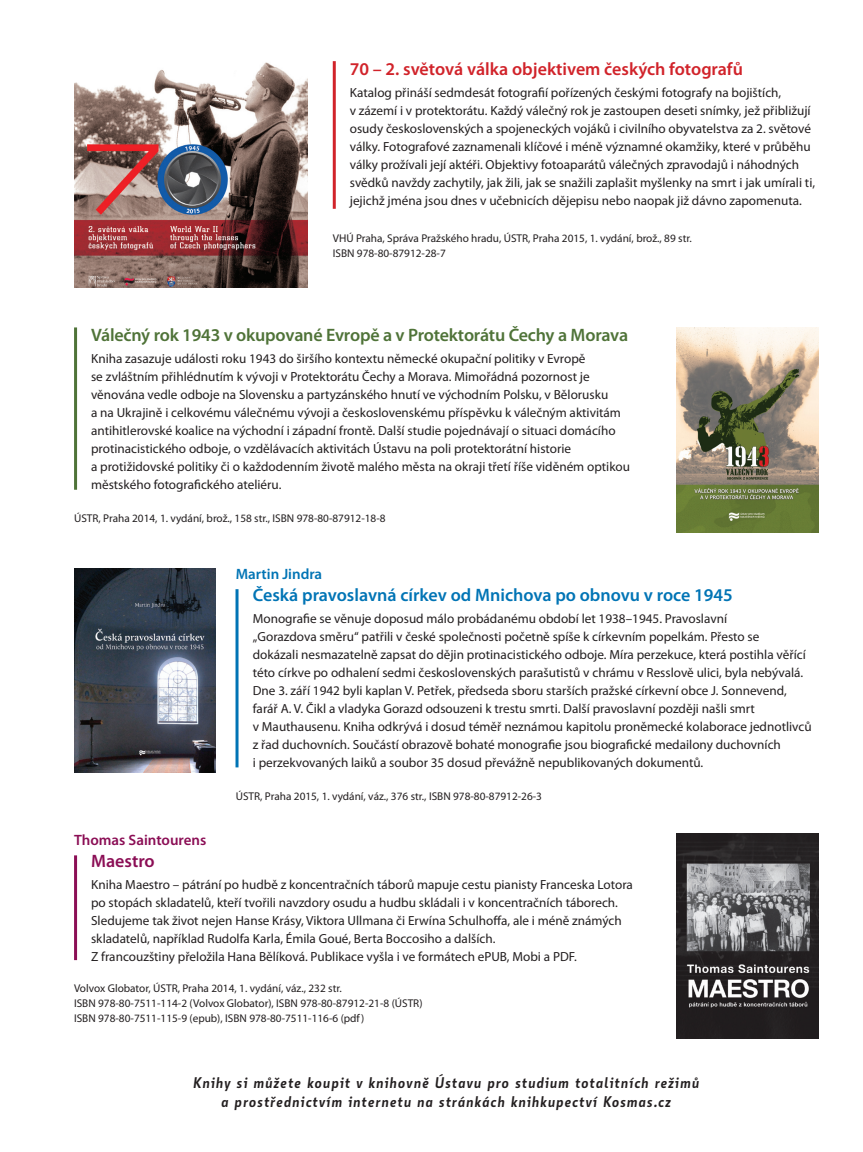
<style>
.page{position:relative;width:863px;height:1152px;background:#fff}
.page>*{position:absolute;margin:0;border:0;box-sizing:border-box;transform-origin:0 0}
.t1{font:600 18px "Myriad Pro";letter-spacing:-.01em;color:#4f7338}
.t2{font:600 18px "Myriad Pro";color:#0074b5}
.t3{font:600 18px "Myriad Pro";color:#d1232a}
.t4{font:600 18px "Myriad Pro";color:#8b0e55}
.t5{font:italic 600 15px/19.5px "Botanika Std";letter-spacing:.07em;color:#231f20;text-align:center}
.t6{font:600 15px "Myriad Pro";color:#8b0e55}
.t7{font:600 15px "Myriad Pro";color:#0074b5}
.t8{font:13.2px/18px "Myriad Pro";color:#231f20}
.t9{font:11.25px/15px "Myriad Pro";color:#231f20}
</style>
<div class="page">
<img style="left:676px;top:834px;width:142px;height:204px">
<img style="left:74px;top:568px;width:142px;height:204px">
<img style="left:676px;top:327px;width:142px;height:205px">
<img style="left:74px;top:62px;width:233px;height:226px">
<hr style="left:74px;top:327px;width:3px;height:163px;background:#4f7338">
<hr style="left:333px;top:61px;width:3px;height:148px;background:#d1232a">
<hr style="left:235px;top:589px;width:3px;height:178px;background:#0074b5">
<hr style="left:74px;top:855px;width:3px;height:105px;background:#8b0e55">
<p class="t3" style="left:350px;top:57px;width:394px">70 – 2. světová válka objektivem českých fotografů</p>
<p class="t8" style="left:350px;top:83px;width:467px">Katalog přináší sedmdesát fotografií pořízených českými fotografy na bojištích,<br>v zázemí i v protektorátu. Každý válečný rok je zastoupen deseti snímky, jež přibližují osudy československých a spojeneckých vojáků i civilního obyvatelstva za 2. světové války. Fotografové zaznamenali klíčové i méně významné okamžiky, které v průběhu války prožívali její aktéři. Objektivy fotoaparátů válečných zpravodajů i náhodných svědků navždy zachytily, jak žili, jak se snažili zaplašit myšlenky na smrt i jak umírali ti, jejichž jména jsou dnes v učebnicích dějepisu nebo naopak již dávno zapomenuta.</p>
<p class="t9" style="left:333px;top:230px;width:360px">VHÚ Praha, Správa Pražského hradu, ÚSTR, Praha 2015, 1. vydání, brož., 89 str.<br>ISBN 978-80-87912-28-7</p>
<p class="t1" style="left:91px;top:323px;width:538px">Válečný rok 1943 v okupované Evropě a v Protektorátu Čechy a Morava</p>
<p class="t8" style="left:91px;top:349px;width:540px">Kniha zasazuje události roku 1943 do širšího kontextu německé okupační politiky v Evropě<br>se zvláštním přihlédnutím k vývoji v Protektorátu Čechy a Morava. Mimořádná pozornost je věnována vedle odboje na Slovensku a partyzánského hnutí ve východním Polsku, v Bělorusku<br>a na Ukrajině i celkovému válečnému vývoji a československému příspěvku k válečným aktivitám antihitlerovské koalice na východní i západní frontě. Další studie pojednávají o situaci domácího protinacistického odboje, o vzdělávacích aktivitách Ústavu na poli protektorátní historie<br>a protižidovské politiky či o každodenním životě malého města na okraji třetí říše viděném optikou městského fotografického ateliéru.</p>
<p class="t9" style="left:74px;top:511px;width:313px">ÚSTR, Praha 2014, 1. vydání, brož., 158 str., ISBN 978-80-87912-18-8</p>
<p class="t7" style="left:236px;top:564px;width:88px">Martin Jindra</p>
<p class="t2" style="left:253px;top:583px;width:481px">Česká pravoslavná církev od Mnichova po obnovu v roce 1945</p>
<p class="t8" style="left:253px;top:609px;width:560px">Monografie se věnuje doposud málo probádanému období let 1938–1945. Pravoslavní<br>„Gorazdova směru“ patřili v české společnosti početně spíše k církevním popelkám. Přesto se<br>dokázali nesmazatelně zapsat do dějin protinacistického odboje. Míra perzekuce, která postihla věřící této církve po odhalení sedmi československých parašutistů v chrámu v Resslově ulici, byla nebývalá.<br>Dne 3. září 1942 byli kaplan V. Petřek, předseda sboru starších pražské církevní obce J. Sonnevend, farář A. V. Čikl a vladyka Gorazd odsouzeni k trestu smrti. Další pravoslavní později našli smrt<br>v Mauthausenu. Kniha odkrývá i dosud téměř neznámou kapitolu proněmecké kolaborace jednotlivců z řad duchovních. Součástí obrazově bohaté monografie jsou biografické medailony duchovních<br>i perzekvovaných laiků a soubor 35 dosud převážně nepublikovaných dokumentů.</p>
<p class="t9" style="left:236px;top:788px;width:308px">ÚSTR, Praha 2015, 1. vydání, váz., 376 str., ISBN 978-80-87912-26-3</p>
<p class="t6" style="left:74px;top:830px;width:134px">Thomas Saintourens</p>
<p class="t4" style="left:91px;top:849px;width:65px">Maestro</p>
<p class="t8" style="left:91px;top:875px;width:543px">Kniha Maestro – pátrání po hudbě z koncentračních táborů mapuje cestu pianisty Franceska Lotora po stopách skladatelů, kteří tvořili navzdory osudu a hudbu skládali i v koncentračních táborech.<br>Sledujeme tak život nejen Hanse Krásy, Viktora Ullmana či Erwína Schulhoffa, ale i méně známých skladatelů, například Rudolfa Karla, Émila Goué, Berta Boccosiho a dalších.<br>Z francouzštiny přeložila Hana Bělíková. Publikace vyšla i ve formátech ePUB, Mobi a PDF.</p>
<p class="t9" style="left:74px;top:980px;width:350px">Volvox Globator, ÚSTR, Praha 2014, 1. vydání, váz., 232 str.<br>ISBN 978-80-7511-114-2 (Volvox Globator), ISBN 978-80-87912-21-8 (ÚSTR)<br>ISBN 978-80-7511-115-9 (epub), ISBN 978-80-7511-116-6 (pdf)</p>
<p class="t5" style="left:193px;top:1072px;width:507px">Knihy si můžete koupit v knihovně Ústavu pro studium totalitních režimů a prostřednictvím internetu na stránkách knihkupectví Kosmas.cz</p>
</div>
